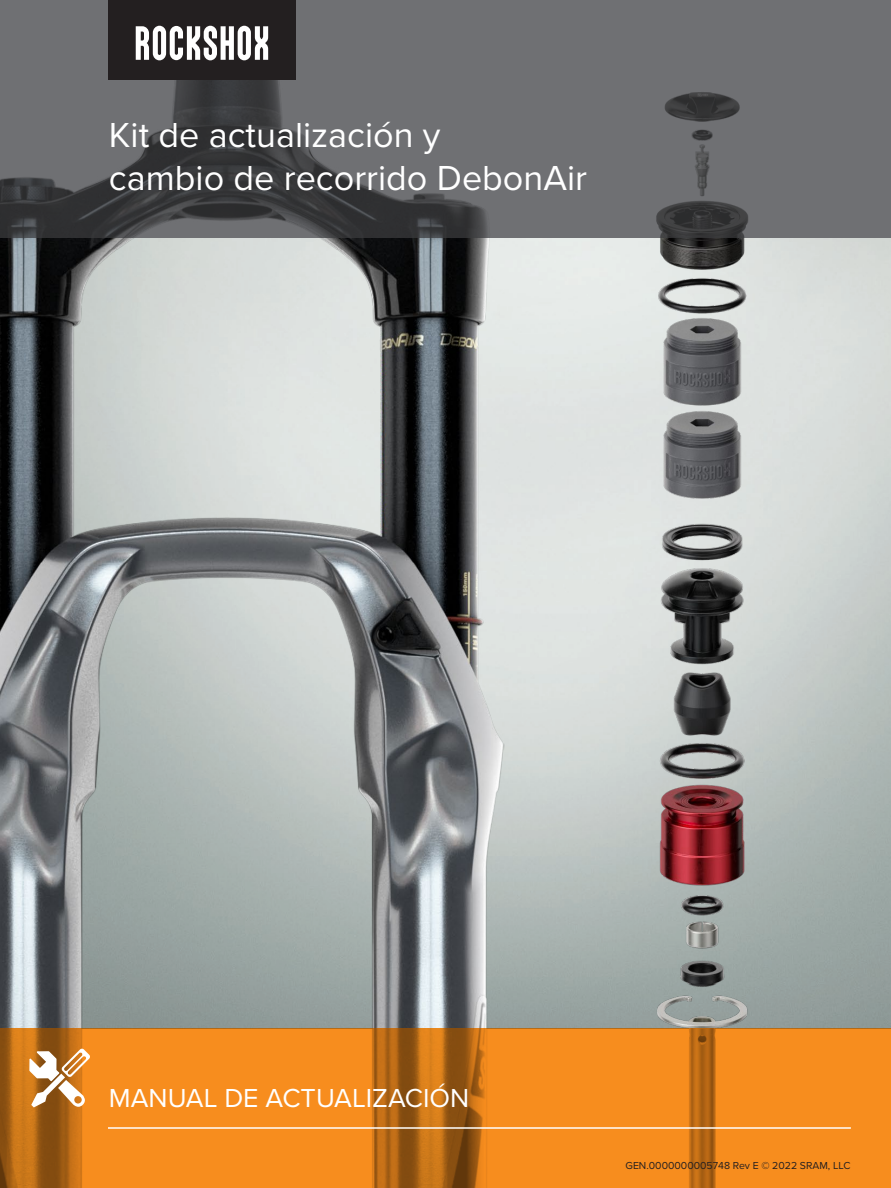
<style>
.page{position:relative;width:891px;height:1188px;background:#fff}
.page>*{position:absolute;margin:0;border:0;box-sizing:border-box;transform-origin:0 0}
.t1{font:36px/43.2px "Proxima Nova";color:#fff}
.t2{font:27px "Proxima Nova";color:#fff}
.t3{font:10.5px "Proxima Nova";color:#231f20}
</style>
<div class="page">
<img style="left:0;top:238px;width:543px;height:790px">
<img style="left:639px;top:538px;width:118px;height:490px">
<img style="left:639px;top:238px;width:118px;height:300px">
<svg style="left:0;top:0;width:891px;height:238px;background:#636366"></svg>
<svg style="left:0;top:1028px;width:891px;height:160px;background:#e5831b"></svg>
<hr style="left:108px;top:1127px;width:743px;height:2px;background:#fff">
<svg style="left:29px;top:1049px;width:61px;height:58px"></svg>
<div style="left:108px;top:0;width:188px;height:79px;background:#231f20"></div>
<svg style="left:136px;top:26px;width:132px;height:34px"></svg>
<p class="t1" style="left:109px;top:112px;width:480px">Kit de actualización y<br>cambio de recorrido DebonAir</p>
<p class="t2" style="left:109px;top:1078px;width:362px">MANUAL DE ACTUALIZACIÓN</p>
<p class="t3" style="left:626px;top:1158px;width:226px">GEN.0000000005748 Rev E © 2022 SRAM, LLC</p>
</div>
